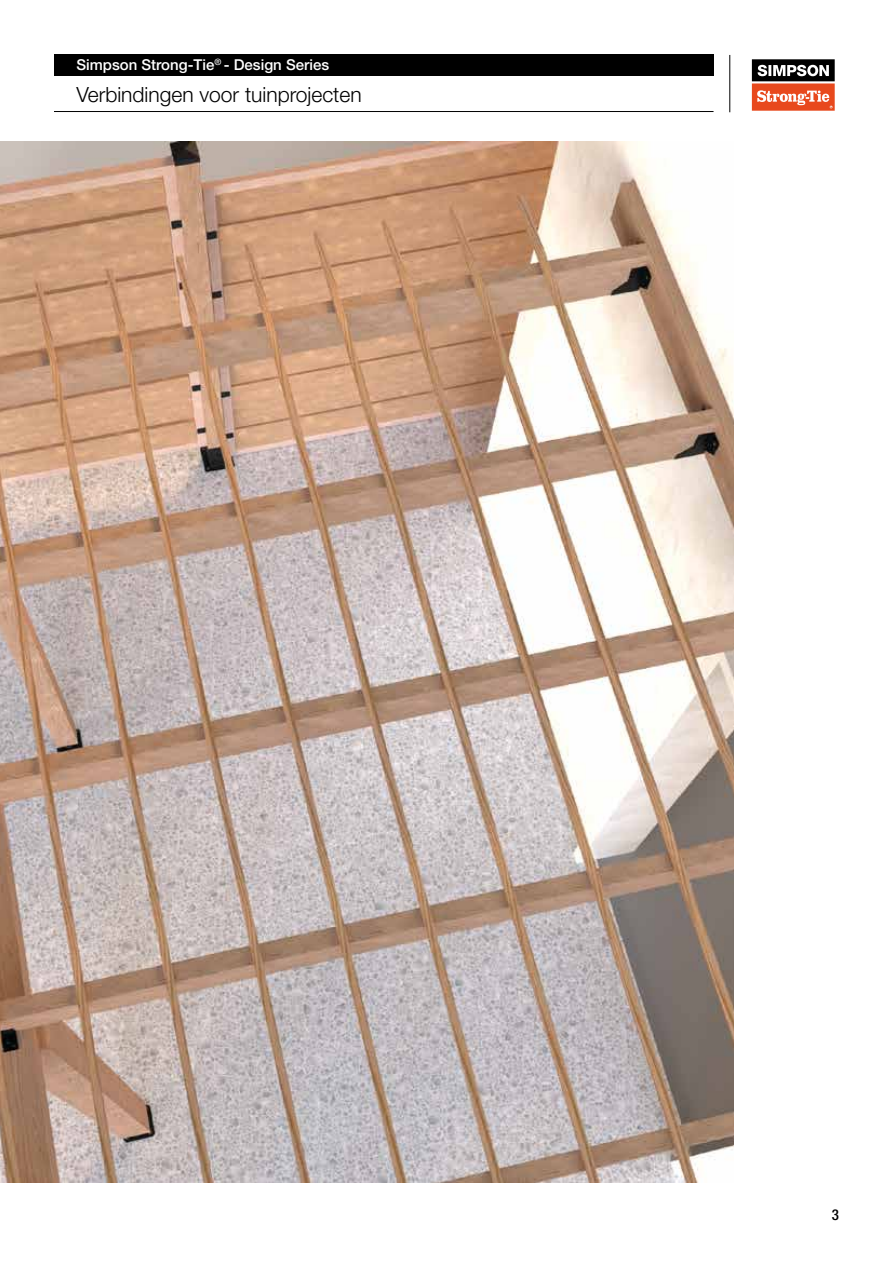
<style>
.page{position:relative;width:893px;height:1263px;background:#fff}
.page>*{position:absolute;margin:0;border:0;box-sizing:border-box;transform-origin:0 0}
.t1{font:300 21px "Helvetica Neue LT Std";color:#000}
.t2{font:500 15px "Helvetica Neue LT Std";color:#fff}
.t3{font:500 condensed 15px "Helvetica Neue LT Std";color:#000}
</style>
<div class="page">
<div style="left:54px;top:55px;width:659px;height:21px;background:#000"></div>
<hr style="left:729px;top:55px;width:1px;height:57px;background:#000">
<hr style="left:54px;top:111px;width:659px;height:1px;background:#000">
<svg style="left:752px;top:59px;width:83px;height:52px"></svg>
<img style="left:0;top:142px;width:733px;height:1040px">
<p class="t2" style="left:77px;top:56px;width:254px">Simpson Strong-Tie<sup>®</sup> - Design Series</p>
<h1 class="t1" style="left:77px;top:82px;width:287px">Verbindingen voor tuinprojecten</h1>
<p class="t3" style="left:832px;top:1206px;width:9px">3</p>
</div>
